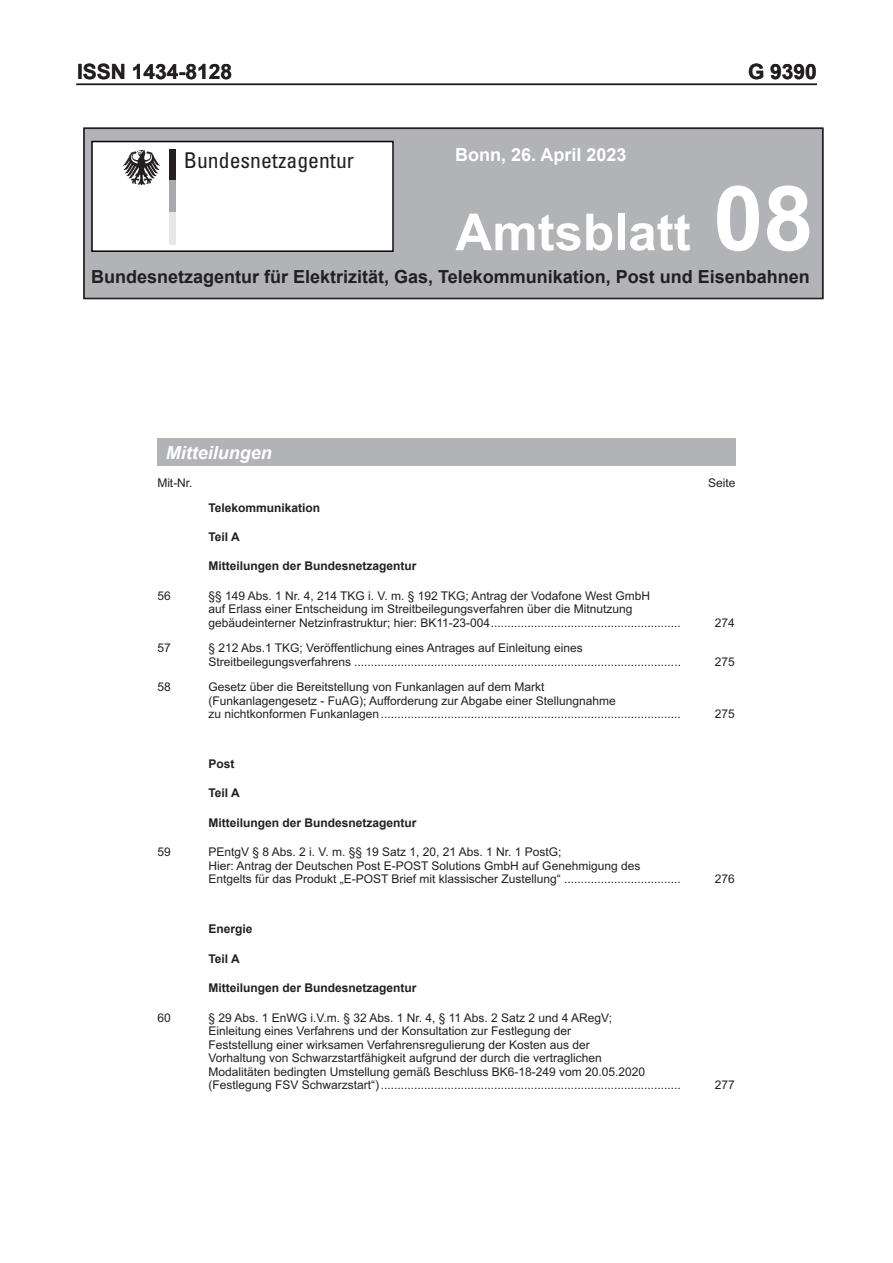
<style>
.page{position:relative;width:893px;height:1263px;background:#fff}
.page>*{position:absolute;margin:0;border:0;box-sizing:border-box;transform-origin:0 0}
.t1{font:700 51px "Arial";color:#fff}
.cover_bx{font:condensed 21.75px "Univers LT Std";color:#231f20}
.issn_num{font:700 21px "Arial";color:#231f20}
.t2{font:700 18px "Arial";color:#231f20}
.t3{font:700 18px "Arial";color:#fff}
.toc1_sec_hd{font:italic 700 18px "Arial";color:#fff}
.toc1_h2_hd_nospace{font:12px/13.5px "Arial";color:#231f20}
.toc1_h2_hd{font:12px/13.5px "Arial";color:#231f20}
.toc1_h1_hd{font:700 12px "Arial";color:#231f20}
.toc1_text_f{font:12px "Arial";color:#231f20}
.toc1_h1_hd_nospace{font:700 12px "Arial";color:#231f20}
.s1{font-size:90px}
</style>
<div class="page">
<div style="left:84px;top:128px;width:739px;height:170px;background:#b2b3b7"></div>
<div style="left:83px;top:128px;width:740px;height:171px;border:2px solid #231f20"></div>
<hr style="left:76px;top:84px;width:741px;height:1px;background:#231f20">
<div style="left:92px;top:142px;width:301px;height:109px;background:#fff"></div>
<div style="left:91px;top:141px;width:303px;height:111px;border:2px solid #040503"></div>
<div style="left:169px;top:149px;width:6px;height:31px;background:#231f20"></div>
<div style="left:169px;top:211px;width:6px;height:34px;background:#e6e7e9"></div>
<div style="left:169px;top:180px;width:6px;height:31px;background:#a8a9ad"></div>
<svg style="left:123px;top:150px;width:37px;height:35px"></svg>
<div style="left:157px;top:439px;width:579px;height:27px;background:#b2b3b7"></div>
<p class="issn_num" style="left:77px;top:57px;width:157px">ISSN 1434-8128</p>
<p class="issn_num" style="left:748px;top:57px;width:70px">G 9390</p>
<h3 class="t3" style="left:455px;top:142px;width:173px">Bonn, 26. April 2023</h3>
<h1 class="t1" style="left:455px;top:196px;width:359px">Amtsblatt <span class="s1">08</span></h1>
<h3 class="t2" style="left:91px;top:264px;width:720px">Bundesnetzagentur für Elektrizität, Gas, Telekommunikation, Post und Eisenbahnen</h3>
<p class="cover_bx" style="left:184px;top:146px;width:172px">Bundesnetzagentur</p>
<p class="toc1_sec_hd" style="left:166px;top:440px;width:108px">Mitteilungen</p>
<p class="toc1_text_f" style="left:157px;top:476px;width:37px">Mit-Nr.</p>
<p class="toc1_text_f" style="left:708px;top:476px;width:29px">Seite</p>
<p class="toc1_h1_hd" style="left:208px;top:499px;width:113px">Telekommunikation</p>
<p class="toc1_h1_hd" style="left:208px;top:528px;width:33px">Teil A</p>
<p class="toc1_h1_hd" style="left:208px;top:557px;width:210px">Mitteilungen der Bundesnetzagentur</p>
<p class="toc1_h2_hd_nospace" style="left:157px;top:589px;width:15px">56</p>
<p class="toc1_h2_hd_nospace" style="left:208px;top:589px;width:474px">§§ 149 Abs. 1 Nr. 4, 214 TKG i. V. m. § 192 TKG; Antrag der Vodafone West GmbH<br>auf Erlass einer Entscheidung im Streitbeilegungsverfahren über die Mitnutzung gebäudeinterner Netzinfrastruktur; hier: BK11-23-004.........................................................</p>
<p class="toc1_h2_hd_nospace" style="left:715px;top:616px;width:22px">274</p>
<p class="toc1_h2_hd" style="left:157px;top:641px;width:15px">57</p>
<p class="toc1_h2_hd" style="left:208px;top:641px;width:474px">§ 212 Abs.1 TKG; Veröffentlichung eines Antrages auf Einleitung eines<br>Streitbeilegungsverfahrens ..................................................................................................</p>
<p class="toc1_h2_hd" style="left:157px;top:680px;width:15px">58</p>
<p class="toc1_h2_hd" style="left:208px;top:680px;width:474px">Gesetz über die Bereitstellung von Funkanlagen auf dem Markt<br>(Funkanlagengesetz - FuAG); Aufforderung zur Abgabe einer Stellungnahme<br>zu nichtkonformen Funkanlagen..........................................................................................</p>
<p class="toc1_h1_hd_nospace" style="left:208px;top:755px;width:28px">Post</p>
<p class="toc1_h1_hd" style="left:208px;top:785px;width:33px">Teil A</p>
<p class="toc1_h1_hd" style="left:208px;top:814px;width:210px">Mitteilungen der Bundesnetzagentur</p>
<p class="toc1_h2_hd_nospace" style="left:157px;top:845px;width:15px">59</p>
<p class="toc1_h2_hd_nospace" style="left:208px;top:845px;width:474px">PEntgV § 8 Abs. 2 i. V. m. §§ 19 Satz 1, 20, 21 Abs. 1 Nr. 1 PostG;<br>Hier: Antrag der Deutschen Post E-POST Solutions GmbH auf Genehmigung des<br>Entgelts für das Produkt „E-POST Brief mit klassischer Zustellung“ ...................................</p>
<p class="toc1_h1_hd_nospace" style="left:208px;top:921px;width:46px">Energie</p>
<p class="toc1_h1_hd" style="left:208px;top:950px;width:33px">Teil A</p>
<p class="toc1_h1_hd" style="left:208px;top:979px;width:210px">Mitteilungen der Bundesnetzagentur</p>
<p class="toc1_h2_hd_nospace" style="left:157px;top:1011px;width:15px">60</p>
<p class="toc1_h2_hd_nospace" style="left:208px;top:1011px;width:474px">§ 29 Abs. 1 EnWG i.V.m. § 32 Abs. 1 Nr. 4, § 11 Abs. 2 Satz 2 und 4 ARegV;<br>Einleitung eines Verfahrens und der Konsultation zur Festlegung der<br>Feststellung einer wirksamen Verfahrensregulierung der Kosten aus der<br>Vorhaltung von Schwarzstartfähigkeit aufgrund der durch die vertraglichen<br>Modalitäten bedingten Umstellung gemäß Beschluss BK6-18-249 vom 20.05.2020 (Festlegung FSV Schwarzstart“)..........................................................................................</p>
<p class="toc1_h2_hd" style="left:715px;top:655px;width:22px">275</p>
<p class="toc1_h2_hd" style="left:715px;top:707px;width:22px">275</p>
<p class="toc1_h2_hd_nospace" style="left:715px;top:872px;width:22px">276</p>
<p class="toc1_h2_hd_nospace" style="left:715px;top:1078px;width:22px">277</p>
</div>
